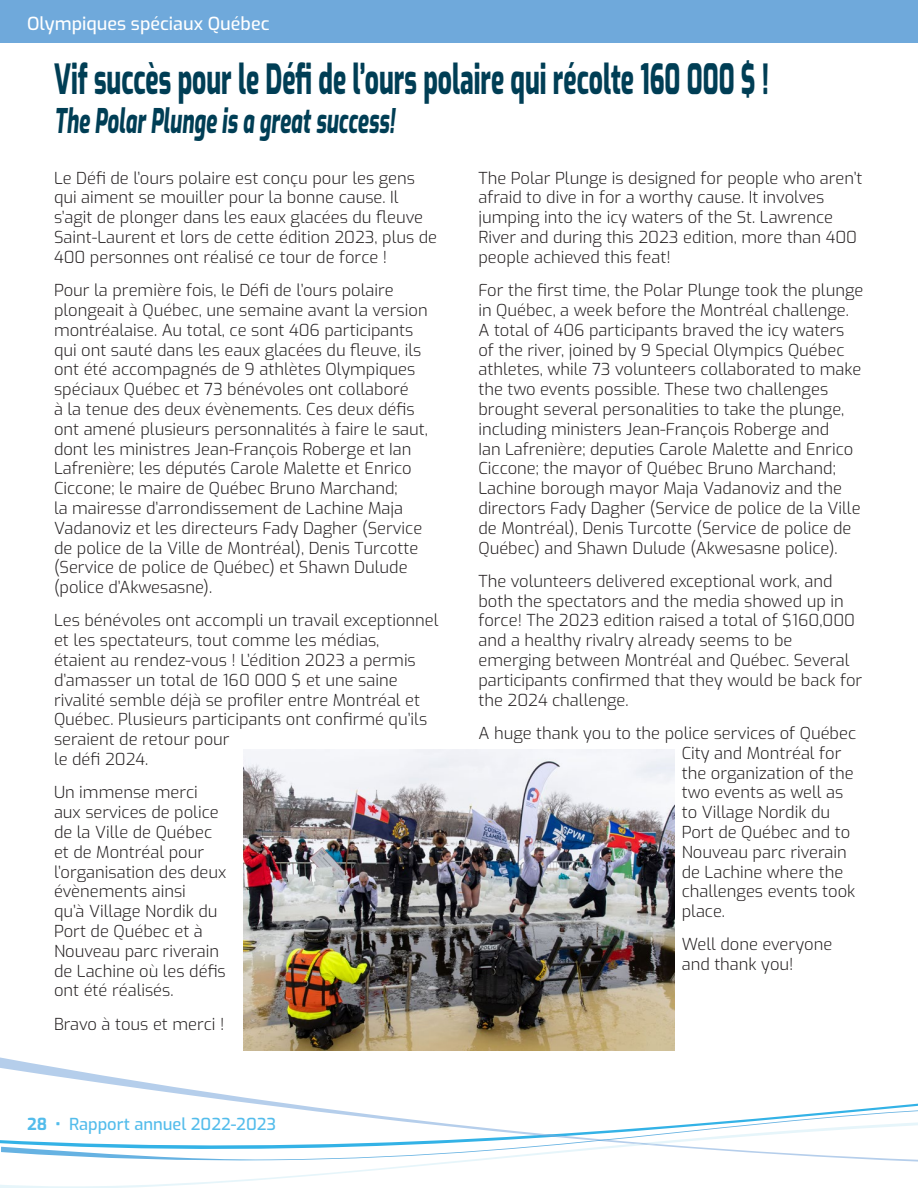
<style>
.page{position:relative;width:918px;height:1188px;background:#fff}
.page>*{position:absolute;margin:0;border:0;box-sizing:border-box;transform-origin:0 0}
.t1{font:800 41.25px "Exo";color:#003e55;scale:.6 1}
.t2{font:italic 800 33.75px "Exo";color:#003e55;scale:.6 1}
.t3{font:500 18px "Exo";color:#fff}
.t4{font:300 16.5px/19.8px "Exo";color:#231f20}
.t5{font:500 16.5px "Exo";color:#53bceb}
.s1{font-weight:700}
</style>
<div class="page">
<svg style="left:1px;top:1150px;width:585px;height:38px"></svg>
<img style="left:0;top:1057px;width:918px;height:93px">
<img style="left:537px;top:1134px;width:29px;height:3px">
<img style="left:595px;top:1140px;width:323px;height:11px">
<div style="left:0;top:0;width:918px;height:43px;background:#6fa9db"></div>
<img style="left:243px;top:750px;width:432px;height:300px">
<p class="t3" style="left:27px;top:11px;width:244px">Olympiques spéciaux Québec</p>
<h1 class="t1" style="left:54px;top:49px;width:1193px">Vif succès pour le Défi de l’ours polaire qui récolte 160 000 $ !</h1>
<h2 class="t2" style="left:54px;top:95px;width:569px">The Polar Plunge is a great success!</h2>
<p class="t4" style="left:478px;top:167px;width:386px">The Polar Plunge is designed for people who aren’t afraid to dive in for a worthy cause. It involves jumping into the icy waters of the St. Lawrence River and during this 2023 edition, more than 400 people achieved this feat!</p>
<p class="t4" style="left:478px;top:280px;width:386px">For the first time, the Polar Plunge took the plunge in Québec, a week before the Montréal challenge.<br>A total of 406 participants braved the icy waters of the river, joined by 9 Special Olympics Québec athletes, while 73 volunteers collaborated to make the two events possible. These two challenges brought several personalities to take the plunge, including ministers Jean-François Roberge and<br>Ian Lafrenière; deputies Carole Malette and Enrico Ciccone; the mayor of Québec Bruno Marchand; Lachine borough mayor Maja Vadanoviz and the directors Fady Dagher (Service de police de la Ville de Montréal), Denis Turcotte (Service de police de Québec) and Shawn Dulude (Akwesasne police).</p>
<p class="t4" style="left:478px;top:570px;width:385px">The volunteers delivered exceptional work, and both the spectators and the media showed up in force! The 2023 edition raised a total of $160,000 and a healthy rivalry already seems to be emerging between Montréal and Québec. Several participants confirmed that they would be back for the 2024 challenge.</p>
<p class="t4" style="left:682px;top:722px;width:176px;text-indent:-203px">A huge thank you to the police services of Québec<br>City and Montréal for the organization of the two events as well as to Village Nordik du<br>Port de Québec and to<br>Nouveau parc riverain de Lachine where the challenges events took place.</p>
<p class="t4" style="left:682px;top:934px;width:152px">Well done everyone and thank you!</p>
<p class="t4" style="left:54px;top:167px;width:385px">Le Défi de l’ours polaire est conçu pour les gens qui aiment se mouiller pour la bonne cause. Il s’agit de plonger dans les eaux glacées du fleuve Saint-Laurent et lors de cette édition 2023, plus de 400 personnes ont réalisé ce tour de force !</p>
<p class="t4" style="left:54px;top:280px;width:375px">Pour la première fois, le Défi de l’ours polaire plongeait à Québec, une semaine avant la version montréalaise. Au total, ce sont 406 participants qui ont sauté dans les eaux glacées du fleuve, ils ont été accompagnés de 9 athlètes Olympiques spéciaux Québec et 73 bénévoles ont collaboré<br>à la tenue des deux évènements. Ces deux défis ont amené plusieurs personnalités à faire le saut, dont les ministres Jean-François Roberge et Ian Lafrenière; les députés Carole Malette et Enrico Ciccone; le maire de Québec Bruno Marchand;<br>la mairesse d’arrondissement de Lachine Maja Vadanoviz et les directeurs Fady Dagher (Service de police de la Ville de Montréal), Denis Turcotte (Service de police de Québec) et Shawn Dulude (police d’Akwesasne).</p>
<p class="t4" style="left:54px;top:610px;width:386px">Les bénévoles ont accompli un travail exceptionnel et les spectateurs, tout comme les médias,<br>étaient au rendez-vous ! L’édition 2023 a permis d’amasser un total de 160 000 $ et une saine rivalité semble déjà se profiler entre Montréal et Québec. Plusieurs participants ont confirmé qu’ils seraient de retour pour<br>le défi 2024.</p>
<p class="t4" style="left:54px;top:782px;width:174px">Un immense merci aux services de police de la Ville de Québec et de Montréal pour l’organisation des deux évènements ainsi<br>qu’à Village Nordik du<br>Port de Québec et à<br>Nouveau parc riverain de Lachine où les défis ont été réalisés.</p>
<p class="t4" style="left:54px;top:1013px;width:172px">Bravo à tous et merci !</p>
<p class="t5" style="left:27px;top:1112px;width:251px"><span class="s1">28 •</span> Rapport annuel 2022-2023</p>
</div>
